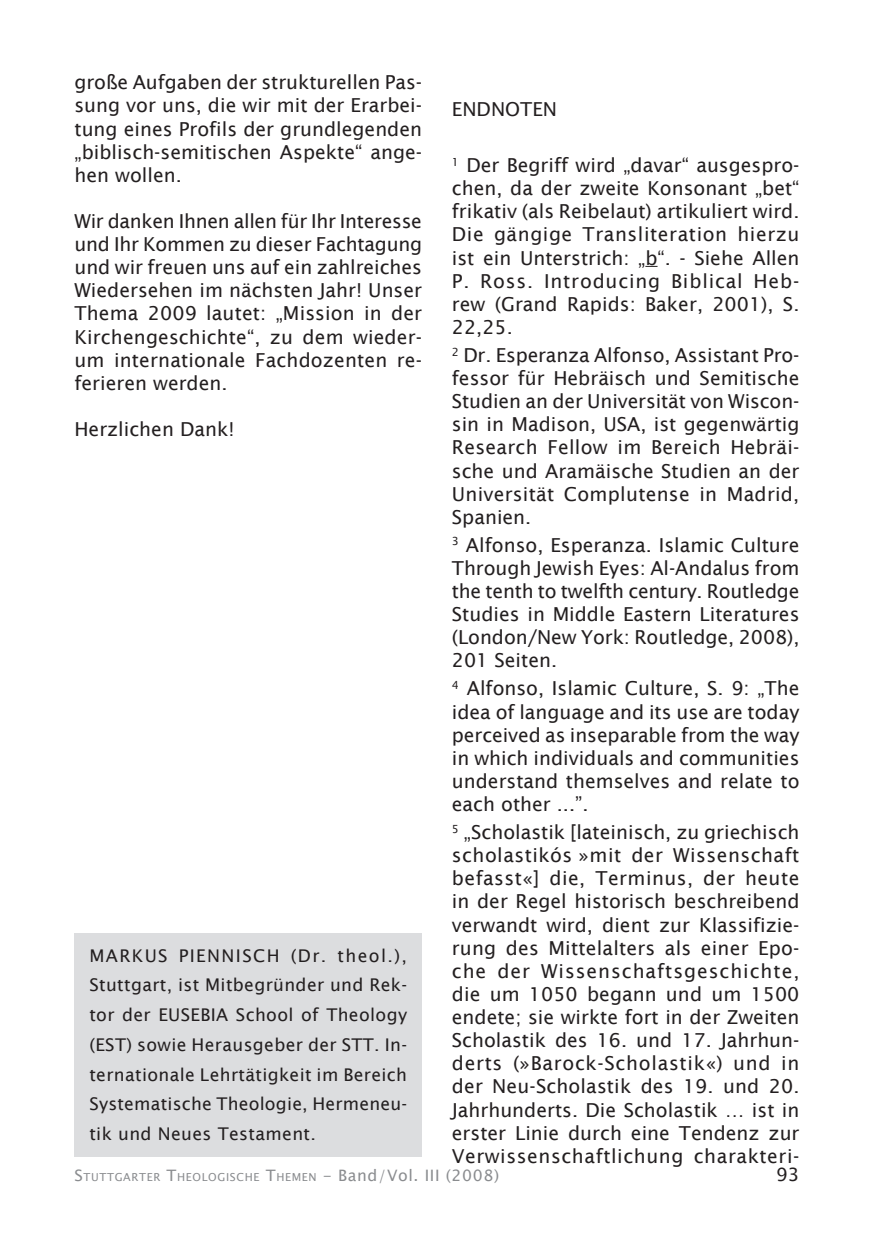
<style>
.page{position:relative;width:874px;height:1241px;background:#fff}
.page>*{position:absolute;margin:0;border:0;box-sizing:border-box;transform-origin:0 0}
.footnote_text{font:19.25px/23.1px "Lucida Sans";color:#231f20;text-align:justify}
.t1{font:18.38px "Lucida Sans Unicode";color:#231f20}
.t2{font:17.5px/29.8px "Lucida Sans";letter-spacing:.01em;color:#231f20;text-align:justify}
.t3{font:11.03px "Lucida Sans Unicode";letter-spacing:.055em;color:#8a8c8f}
.s1{font-size:15.75px}
</style>
<div class="page">
<div style="left:74px;top:933px;width:348px;height:223px;background:#dcdddf"></div>
<svg style="left:645px;top:266px;width:12px;height:1px"></svg>
<p class="footnote_text" style="left:74px;top:71px;width:349px">große Aufgaben der strukturellen Pas&shy;sung vor uns, die wir mit der Erarbei&shy;tung eines Profils der grundlegenden „biblisch-semitischen Aspekte“ ange&shy;hen wollen.</p>
<p class="footnote_text" style="left:74px;top:209px;width:349px">Wir danken Ihnen allen für Ihr Interesse und Ihr Kommen zu dieser Fachtagung und wir freuen uns auf ein zahlreiches Wiedersehen im nächsten Jahr! Unser Thema 2009 lautet: „Mission in der Kirchengeschichte“, zu dem wieder&shy;um internationale Fachdozenten re&shy;ferieren werden.</p>
<p class="footnote_text" style="left:74px;top:417px;width:161px">Herzlichen Dank!</p>
<p class="footnote_text" style="left:451px;top:97px;width:107px">ENDNOTEN</p>
<p class="footnote_text" style="left:451px;top:153px;width:349px"><sup>1</sup> Der Begriff wird „davar“ ausgespro&shy;chen, da der zweite Konsonant „bet“ frikativ (als Reibelaut) artikuliert wird.<br>Die gängige Transliteration hierzu ist ein Unterstrich: „b“. - Siehe Allen P. Ross. Introducing Biblical Heb&shy;rew (Grand Rapids: Baker, 2001), S.<br>22,25.</p>
<p class="footnote_text" style="left:451px;top:343px;width:349px"><sup>2</sup> Dr. Esperanza Alfonso, Assistant Pro&shy;fessor für Hebräisch und Semitische Studien an der Universität von Wiscon&shy;sin in Madison, USA, ist gegenwärtig Research Fellow im Bereich Hebräi&shy;sche und Aramäische Studien an der Universität Complutense in Madrid, Spanien.</p>
<p class="footnote_text" style="left:451px;top:533px;width:349px"><sup>3</sup> Alfonso, Esperanza. Islamic Culture Through Jewish Eyes: Al-Andalus from the tenth to twelfth century. Routledge Studies in Middle Eastern Literatures (London/New York: Routledge, 2008), 201 Seiten.</p>
<p class="footnote_text" style="left:451px;top:677px;width:349px"><sup>4</sup> Alfonso, Islamic Culture, S. 9: „The idea of language and its use are today perceived as inseparable from the way in which individuals and communities understand themselves and relate to each other ...”.</p>
<p class="footnote_text" style="left:451px;top:820px;width:349px"><sup>5</sup> „Scholastik [lateinisch, zu griechisch scholastikós »mit der Wissenschaft befasst«] die, Terminus, der heute in der Regel historisch beschreibend verwandt wird, dient zur Klassifizie&shy;rung des Mittelalters als einer Epo&shy;che der Wissenschaftsgeschichte, die um 1050 begann und um 1500 endete; sie wirkte fort in der Zweiten Scholastik des 16. und 17. Jahrhun&shy;derts (»Barock-Scholastik«) und in der Neu-Scholastik des 19. und 20.<br>Jahrhunderts. Die Scholastik … ist in erster Linie durch eine Tendenz zur Verwissenschaftlichung charakteri-</p>
<p class="t2" style="left:89px;top:940px;width:319px">MARKUS PIENNISCH (Dr. theol.), Stuttgart, ist Mitbegründer und Rek&shy;tor der EUSEBIA School of Theology (EST) sowie Herausgeber der STT. In&shy;ternationale Lehrtätigkeit im Bereich Systematische Theologie, Hermeneu&shy;tik und Neues Testament.</p>
<p class="t3" style="left:74px;top:1168px;width:426px"><span class="s1">S</span>TUTTGARTER <span class="s1">T</span>HEOLOGISCHE <span class="s1">T</span>HEMEN <span class="s1">- Band/Vol. III (2008)</span></p>
<p class="t1" style="left:775px;top:1159px;width:25px">93</p>
</div>
